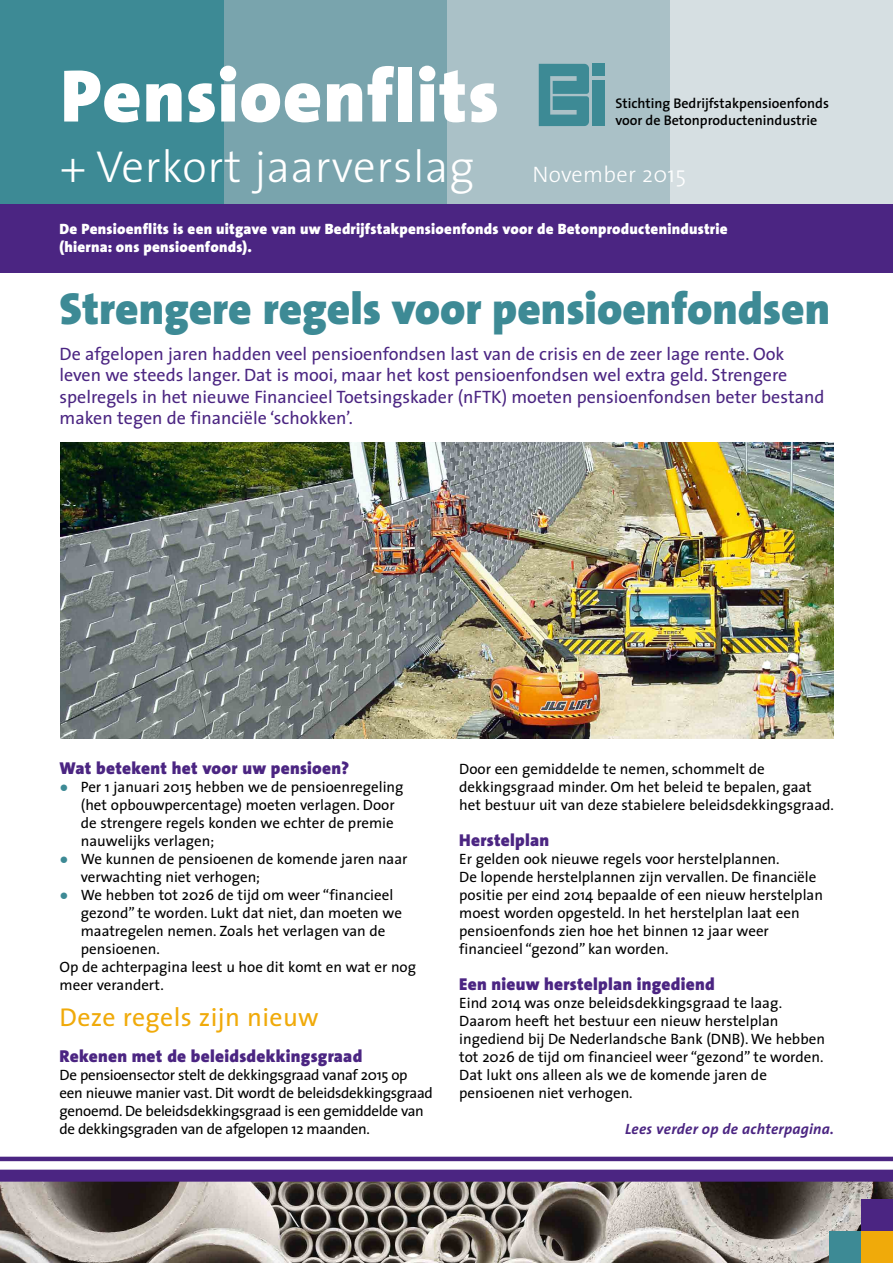
<style>
.page{position:relative;width:893px;height:1263px;background:#fff}
.page>*{position:absolute;margin:0;border:0;box-sizing:border-box;transform-origin:0 0}
.t1{font:900 75px "The Sans";letter-spacing:.015em;color:#fff}
.t2{font:900 45px "The Sans";color:#3d8a95}
.t3{font:300 45px "The Sans";letter-spacing:.015em;color:#fff}
.t4{font:25.8px "The Sans";letter-spacing:.015em;color:#f0aa0a}
.t5{font:300 22.5px "The Sans";letter-spacing:.015em;color:#fff}
.t6{font:18px/21px "The Sans";color:#4b2582}
.t7{font:900 17.25px "The Sans";letter-spacing:.015em;color:#4b2582}
.t8{font:15px/18px "The Sans";color:#000}
.t9{font:15px/18px "The Sans";letter-spacing:-.02em;color:#000}
.t10{font:900 15px "The Sans";letter-spacing:.015em;color:#fff}
.t11{font:italic 700 15px "The Sans";letter-spacing:.015em;color:#4b2582}
.t12{font:600 14.1px/16.8px "The Sans";color:#000}
.s1{font-family:"Arial";color:#3d8a95}
</style>
<div class="page">
<img style="left:0;top:1182px;width:893px;height:81px">
<div style="left:670px;top:0;width:223px;height:222px;background:#d6dfe2"></div>
<div style="left:446px;top:0;width:224px;height:222px;background:#aac1c7"></div>
<div style="left:223px;top:0;width:223px;height:222px;background:#79a4ad"></div>
<div style="left:0;top:0;width:223px;height:222px;background:#3d8a95"></div>
<div style="left:592px;top:64px;width:12px;height:12px;background:#3d8a95"></div>
<div style="left:592px;top:81px;width:12px;height:45px;background:#3d8a95"></div>
<svg style="left:539px;top:64px;width:50px;height:62px;background:#4b919b"></svg>
<div style="left:0;top:1170px;width:893px;height:12px;background:#4b2582"></div>
<hr style="left:0;top:1157px;width:893px;height:4px;background:#4b2582">
<div style="left:861px;top:1231px;width:32px;height:32px;background:#f0aa0a"></div>
<div style="left:829px;top:1231px;width:32px;height:32px;background:#3d8a95"></div>
<div style="left:861px;top:1199px;width:32px;height:32px;background:#4b2582"></div>
<div style="left:0;top:204px;width:893px;height:68px;background:#4b2582"></div>
<img style="left:61px;top:442px;width:772px;height:296px">
<h1 class="t1" style="left:61px;top:33px;width:440px">Pensioenflits</h1>
<h2 class="t3" style="left:61px;top:129px;width:415px">+ Verkort jaarverslag</h2>
<p class="t12" style="left:615px;top:95px;width:215px">Stichting Bedrijfstakpensioenfonds voor de Betonproductenindustrie</p>
<h3 class="t5" style="left:532px;top:155px;width:155px">November 2015</h3>
<p class="t10" style="left:60px;top:216px;width:670px">De Pensioenflits is een uitgave van uw Bedrijfstakpensioenfonds voor de Betonproductenindustrie</p>
<h2 class="t2" style="left:60px;top:271px;width:772px">Strengere regels voor pensioenfondsen</h2>
<p class="t6" style="left:60px;top:343px;width:766px">De afgelopen jaren hadden veel pensioenfondsen last van de crisis en de zeer lage rente. Ook leven we steeds langer. Dat is mooi, maar het kost pensioenfondsen wel extra geld. Strengere spelregels in het nieuwe Financieel Toetsingskader (nFTK) moeten pensioenfondsen beter bestand maken tegen de financiële ‘schokken’.</p>
<p class="t7" style="left:60px;top:754px;width:291px">Wat betekent het voor uw pensioen?</p>
<p class="t8" style="left:81px;top:777px;width:324px;text-indent:-21px"><span class="s1">●</span> Per 1 januari 2015 hebben we de pensioenregeling (het opbouwpercentage) moeten verlagen. Door de strengere regels konden we echter de premie nauwelijks verlagen;</p>
<p class="t8" style="left:81px;top:849px;width:328px;text-indent:-21px"><span class="s1">●</span> We kunnen de pensioenen de komende jaren naar verwachting niet verhogen;</p>
<p class="t8" style="left:60px;top:885px;width:335px"><span class="s1">●</span> We hebben tot 2026 de tijd om weer “financieel</p>
<p class="t8" style="left:81px;top:903px;width:323px">gezond” te worden. Lukt dat niet, dan moeten we</p>
<p class="t8" style="left:81px;top:921px;width:306px">maatregelen nemen. Zoals het verlagen van de</p>
<p class="t8" style="left:81px;top:939px;width:80px">pensioenen.</p>
<p class="t8" style="left:60px;top:957px;width:358px">Op de achterpagina leest u hoe dit komt en wat er nog</p>
<p class="t8" style="left:60px;top:975px;width:106px">meer verandert.</p>
<h3 class="t4" style="left:60px;top:996px;width:261px">Deze regels zijn nieuw</h3>
<p class="t7" style="left:60px;top:1042px;width:304px">Rekenen met de beleidsdekkingsgraad</p>
<p class="t9" style="left:60px;top:1065px;width:375px">De pensioensector stelt de dekkingsgraad vanaf 2015 op een nieuwe manier vast. Dit wordt de beleidsdekkingsgraad genoemd. De beleidsdekkingsgraad is een gemiddelde van de dekkingsgraden van de afgelopen 12 maanden.</p>
<p class="t8" style="left:459px;top:759px;width:376px">Door een gemiddelde te nemen, schommelt de dekkingsgraad minder. Om het beleid te bepalen, gaat het bestuur uit van deze stabielere beleidsdekkingsgraad.</p>
<p class="t7" style="left:459px;top:826px;width:91px">Herstelplan</p>
<p class="t8" style="left:459px;top:849px;width:365px">Er gelden ook nieuwe regels voor herstelplannen.<br>De lopende herstelplannen zijn vervallen. De financiële positie per eind 2014 bepaalde of een nieuw herstelplan moest worden opgesteld. In het herstelplan laat een pensioenfonds zien hoe het binnen 12 jaar weer financieel “gezond” kan worden.</p>
<p class="t7" style="left:459px;top:970px;width:257px">Een nieuw herstelplan ingediend</p>
<p class="t8" style="left:459px;top:993px;width:367px">Eind 2014 was onze beleidsdekkingsgraad te laag.<br>Daarom heeft het bestuur een nieuw herstelplan ingediend bij De Nederlandsche Bank (DNB). We hebben tot 2026 de tijd om financieel weer “gezond” te worden.<br>Dat lukt ons alleen als we de komende jaren de pensioenen niet verhogen.</p>
<p class="t11" style="left:625px;top:1116px;width:210px">Lees verder op de achterpagina.</p>
</div>
